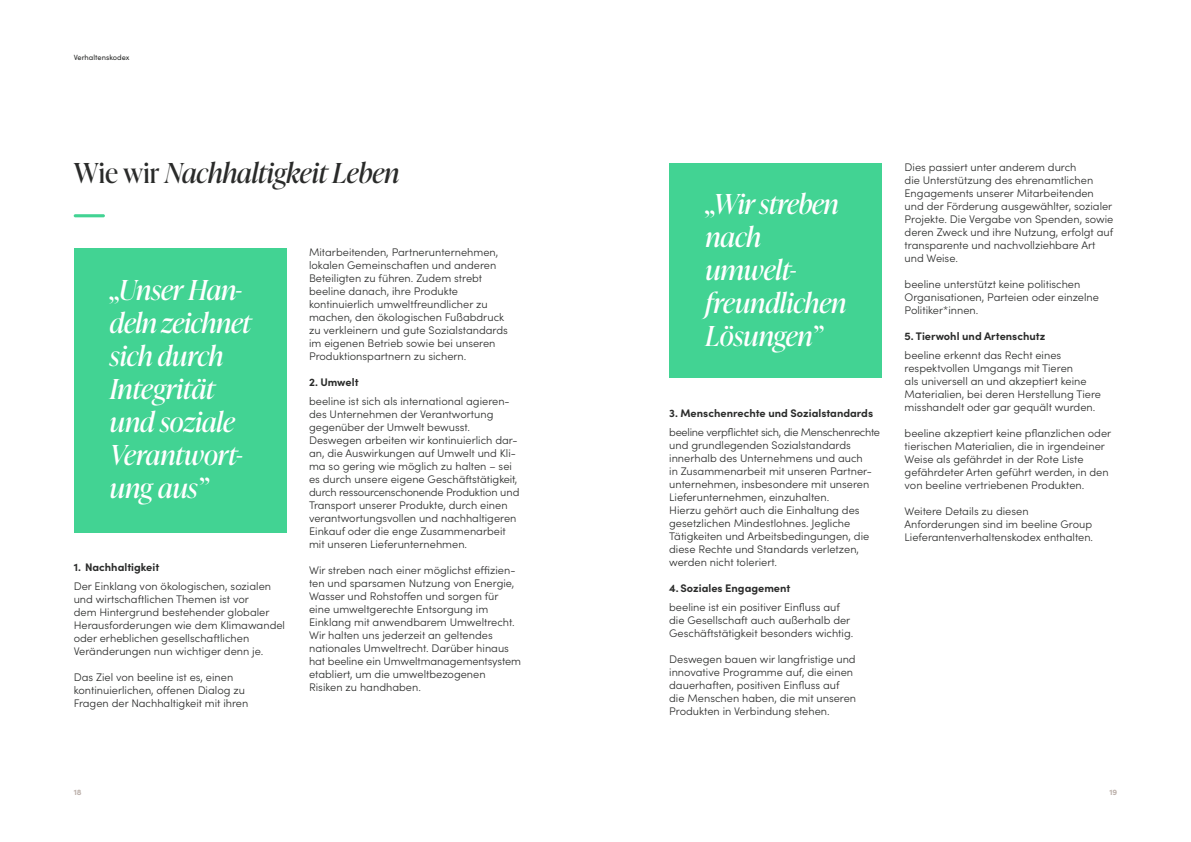
<style>
.page{position:relative;width:1191px;height:842px;background:#fff}
.page>*{position:absolute;margin:0;border:0;box-sizing:border-box;transform-origin:0 0}
.t1{font:italic 27.5px/33px "Ivy Presto Display";color:#fff}
.t2{font:italic 27.5px "Ivy Presto Display";color:#2a2b2a}
.t3{font:300 11px/13px "Sofia Pro";color:#2a2b2a}
.t4{font:700 11px "Sofia Pro";color:#2a2b2a}
.t5{font:700 8px "Sofia Pro";color:#baaea8}
.t6{font:7.5px "Sofia Pro";color:#2a2b2a}
.s1{font-style:normal}
</style>
<div class="page">
<hr style="left:74px;top:214px;width:31px;height:3px;background:#42d393;border-radius:2px">
<div style="left:669px;top:163px;width:213px;height:214px;background:#42d393"></div>
<div style="left:74px;top:248px;width:212px;height:285px;background:#42d393"></div>
<p class="t6" style="left:74px;top:52px;width:57px">Verhaltenskodex</p>
<h1 class="t2" style="left:74px;top:153px;width:327px"><span class="s1">Wie wir</span> Nachhaltigkeit Leben</h1>
<h1 class="t1" style="left:110px;top:272px;width:143px">„Unser Han&shy;deln zeichnet sich durch<br>Integrität und soziale<br>Verantwort&shy;ung aus”</h1>
<p class="t4" style="left:74px;top:559px;width:87px">1. Nachhaltigkeit</p>
<p class="t3" style="left:74px;top:579px;width:213px">Der Einklang von ökologischen, sozialen und wirtschaftlichen Themen ist vor<br>dem Hintergrund bestehender globaler Herausforderungen wie dem Klimawandel oder erheblichen gesellschaftlichen Veränderungen nun wichtiger denn je.</p>
<p class="t3" style="left:74px;top:670px;width:176px">Das Ziel von beeline ist es, einen kontinuierlichen, offenen Dialog zu<br>Fragen der Nachhaltigkeit mit ihren</p>
<p class="t3" style="left:309px;top:245px;width:200px">Mitarbeitenden, Partnerunternehmen, lokalen Gemeinschaften und anderen Beteiligten zu führen. Zudem strebt beeline danach, ihre Produkte kontinuierlich umweltfreundlicher zu machen, den ökologischen Fußabdruck zu verkleinern und gute Sozialstandards im eigenen Betrieb sowie bei unseren Produktionspartnern zu sichern.</p>
<p class="t4" style="left:309px;top:374px;width:51px">2. Umwelt</p>
<p class="t3" style="left:309px;top:394px;width:212px">beeline ist sich als international agieren&shy;des Unternehmen der Verantwortung gegenüber der Umwelt bewusst.<br>Deswegen arbeiten wir kontinuierlich dar&shy;an, die Auswirkungen auf Umwelt und Kli&shy;ma so gering wie möglich zu halten – sei es durch unsere eigene Geschäftstätigkeit, durch ressourcenschonende Produktion und Transport unserer Produkte, durch einen verantwortungsvollen und nachhaltigeren Einkauf oder die enge Zusammenarbeit mit unseren Lieferunternehmen.</p>
<p class="t3" style="left:309px;top:563px;width:213px">Wir streben nach einer möglichst effizien&shy;ten und sparsamen Nutzung von Energie, Wasser und Rohstoffen und sorgen für eine umweltgerechte Entsorgung im Einklang mit anwendbarem Umweltrecht.<br>Wir halten uns jederzeit an geltendes nationales Umweltrecht. Darüber hinaus hat beeline ein Umweltmanagementsystem etabliert, um die umweltbezogenen Risiken zu handhaben.</p>
<h1 class="t1" style="left:705px;top:186px;width:142px">„Wir streben nach umwelt&shy;freundlichen<br>Lösungen”</h1>
<p class="t4" style="left:669px;top:404px;width:205px">3. Menschenrechte und Sozialstandards</p>
<p class="t3" style="left:669px;top:425px;width:212px">beeline verpflichtet sich, die Menschenrechte und grundlegenden Sozialstandards innerhalb des Unternehmens und auch<br>in Zusammenarbeit mit unseren Partner&shy;unternehmen, insbesondere mit unseren Lieferunternehmen, einzuhalten.<br>Hierzu gehört auch die Einhaltung des gesetzlichen Mindestlohnes. Jegliche Tätigkeiten und Arbeitsbedingungen, die diese Rechte und Standards verletzen, werden nicht toleriert.</p>
<p class="t4" style="left:669px;top:579px;width:123px">4. Soziales Engagement</p>
<p class="t3" style="left:669px;top:600px;width:186px">beeline ist ein positiver Einfluss auf die Gesellschaft auch außerhalb der<br>Geschäftstätigkeit besonders wichtig.</p>
<p class="t3" style="left:669px;top:652px;width:188px">Deswegen bauen wir langfristige und innovative Programme auf, die einen dauerhaften, positiven Einfluss auf die Menschen haben, die mit unseren Produkten in Verbindung stehen.</p>
<p class="t3" style="left:904px;top:160px;width:210px">Dies passiert unter anderem durch<br>die Unterstützung des ehrenamtlichen Engagements unserer Mitarbeitenden und der Förderung ausgewählter, sozialer Projekte. Die Vergabe von Spenden, sowie deren Zweck und ihre Nutzung, erfolgt auf transparente und nachvollziehbare Art und Weise.</p>
<p class="t3" style="left:904px;top:277px;width:196px">beeline unterstützt keine politischen<br>Organisationen, Parteien oder einzelne<br>Politiker*innen.</p>
<p class="t4" style="left:904px;top:328px;width:142px">5. Tierwohl und Artenschutz</p>
<p class="t3" style="left:904px;top:348px;width:198px">beeline erkennt das Recht eines respektvollen Umgangs mit Tieren<br>als universell an und akzeptiert keine Materialien, bei deren Herstellung Tiere misshandelt oder gar gequält wurden.</p>
<p class="t3" style="left:904px;top:426px;width:208px">beeline akzeptiert keine pflanzlichen oder tierischen Materialien, die in irgendeiner Weise als gefährdet in der Rote Liste gefährdeter Arten geführt werden, in den von beeline vertriebenen Produkten.</p>
<p class="t3" style="left:904px;top:504px;width:190px">Weitere Details zu diesen<br>Anforderungen sind im beeline Group<br>Lieferantenverhaltenskodex enthalten.</p>
<p class="t5" style="left:74px;top:786px;width:9px">18</p>
<p class="t5" style="left:1109px;top:786px;width:9px">19</p>
</div>
